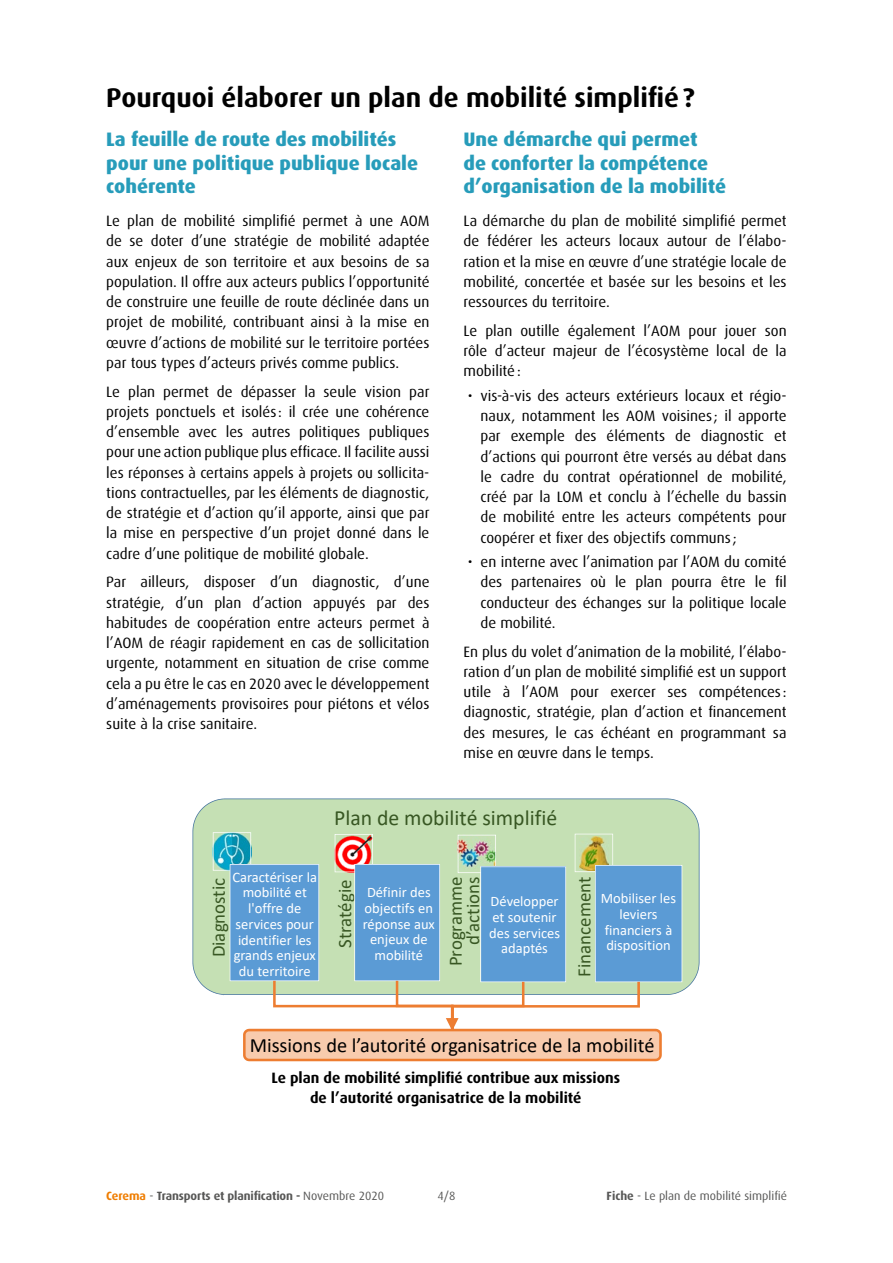
<style>
.page{position:relative;width:893px;height:1263px;background:#fff}
.page>*{position:absolute;margin:0;border:0;box-sizing:border-box;transform-origin:0 0}
.Titre_1{font:700 27px "Dax OT";color:#000}
.t1{font:21.75px "Calibri";color:#385723}
.t2{font:20.25px "Calibri";color:#000}
.Titre_2{font:800 19.5px/23.4px "Dax OT";color:#279cba}
.t3{font:18.9px/17.2px "Calibri";color:#385723;text-align:right}
.corps_de_texte{font:15px/20.2px "Dax OT";color:#000;text-align:justify}
.corps_de_texte-2{font:700 15px/20.2px "Dax OT";color:#000;text-align:center}
.t4{font:14.55px/15.8px "Calibri";color:#fff;text-align:center}
.t5{font:700 12px "Dax OT";letter-spacing:-.01em;color:#575756}
.t6{font:12px "Dax OT";color:#575756}
.s1{color:#ef7d00}
.s2{font-weight:400}
.s3{font-weight:700}
</style>
<div class="page">
<svg style="left:193px;top:798px;width:506px;height:195px;background:#c4deb6"></svg>
<svg style="left:213px;top:832px;width:469px;height:229px;background:#acc3c6"></svg>
<p class="Titre_1" style="left:106px;top:83px;width:590px">Pourquoi élaborer un plan de mobilité simplifié?</p>
<p class="Titre_2" style="left:106px;top:128px;width:313px">La feuille de route des mobilités pour une politique publique locale cohérente</p>
<p class="corps_de_texte" style="left:106px;top:211px;width:325px">Le plan de mobilité simplifié permet à une AOM de se doter d’une stratégie de mobilité adaptée aux enjeux de son territoire et aux besoins de sa population. Il offre aux acteurs publics l’opportunité de construire une feuille de route déclinée dans un projet de mobilité, contribuant ainsi à la mise en œuvre d’actions de mobilité sur le territoire portées par tous types d’acteurs privés comme publics.</p>
<p class="corps_de_texte" style="left:106px;top:381px;width:325px">Le plan permet de dépasser la seule vision par projets ponctuels et isolés : il crée une cohérence d’ensemble avec les autres politiques publiques pour une action publique plus efficace. Il facilite aussi les réponses à certains appels à projets ou sollicita&shy;tions contractuelles, par les éléments de diagnostic, de stratégie et d’action qu’il apporte, ainsi que par la mise en perspective d’un projet donné dans le cadre d’une politique de mobilité globale.</p>
<p class="corps_de_texte" style="left:106px;top:572px;width:325px">Par ailleurs, disposer d’un diagnostic, d’une stratégie, d’un plan d’action appuyés par des habitudes de coopération entre acteurs permet à l’AOM de réagir rapidement en cas de sollicitation urgente, notamment en situation de crise comme cela a pu être le cas en 2020 avec le développement d’aménagements provisoires pour piétons et vélos suite à la crise sanitaire.</p>
<p class="Titre_2" style="left:463px;top:128px;width:264px">Une démarche qui permet<br>de conforter la compétence d’organisation de la mobilité</p>
<p class="corps_de_texte" style="left:463px;top:211px;width:325px">La démarche du plan de mobilité simplifié permet de fédérer les acteurs locaux autour de l’élabo&shy;ration et la mise en œuvre d’une stratégie locale de mobilité, concertée et basée sur les besoins et les ressources du territoire.</p>
<p class="corps_de_texte" style="left:463px;top:321px;width:325px">Le plan outille également l’AOM pour jouer son rôle d’acteur majeur de l’écosystème local de la mobilité:</p>
<p class="corps_de_texte" style="left:480px;top:386px;width:308px;text-indent:-13px">• vis-à-vis des acteurs extérieurs locaux et régio&shy;naux, notamment les AOM voisines ; il apporte par exemple des éléments de diagnostic et d’actions qui pourront être versés au débat dans le cadre du contrat opérationnel de mobilité, créé par la LOM et conclu à l’échelle du bassin de mobilité entre les acteurs compétents pour coopérer et fixer des objectifs communs ;</p>
<p class="corps_de_texte" style="left:480px;top:552px;width:308px;text-indent:-13px">• en interne avec l’animation par l’AOM du comité des partenaires où le plan pourra être le fil conducteur des échanges sur la politique locale de mobilité.</p>
<p class="corps_de_texte" style="left:463px;top:641px;width:325px">En plus du volet d’animation de la mobilité, l’élabo&shy;ration d’un plan de mobilité simplifié est un support utile à l’AOM pour exercer ses compétences : diagnostic, stratégie, plan d’action et financement des mesures, le cas échéant en programmant sa mise en œuvre dans le temps.</p>
<p class="t1" style="left:334px;top:802px;width:225px">Plan de mobilité simplifié</p>
<p class="t4" style="left:232px;top:869px;width:86px">Caractériser la mobilité et l'offre de services pour identifier les grands enjeux du territoire</p>
<p class="t3" style="left:575px;top:976px;width:101px;rotate:-90deg">Financement</p>
<p class="t3" style="left:210px;top:957px;width:81px;rotate:-90deg">Diagnostic</p>
<p class="t3" style="left:336px;top:948px;width:70px;rotate:-90deg">Stratégie</p>
<p class="t3" style="left:446px;top:966px;width:91px;rotate:-90deg">Programme d’actions</p>
<p class="t4" style="left:363px;top:884px;width:74px">Définir des objectifs en réponse aux enjeux de mobilité</p>
<p class="t4" style="left:489px;top:893px;width:72px">Développer et soutenir des services adaptés</p>
<p class="t4" style="left:601px;top:890px;width:77px">Mobiliser les leviers financiers à disposition</p>
<p class="t2" style="left:250px;top:1032px;width:406px">Missions de l’autorité organisatrice de la mobilité</p>
<p class="corps_de_texte-2" style="left:271px;top:1068px;width:350px">Le plan de mobilité simplifié contribue aux missions de l’autorité organisatrice de la mobilité</p>
<p class="t5" style="left:106px;top:1189px;width:280px"><span class="s1">Cerema</span> <span class="s2">-</span> Transports et planification - <span class="s2">Novembre 2020</span></p>
<p class="t6" style="left:437px;top:1189px;width:19px">4/8</p>
<p class="t6" style="left:607px;top:1189px;width:182px"><span class="s3">Fiche</span> - Le plan de mobilité simplifié</p>
</div>
